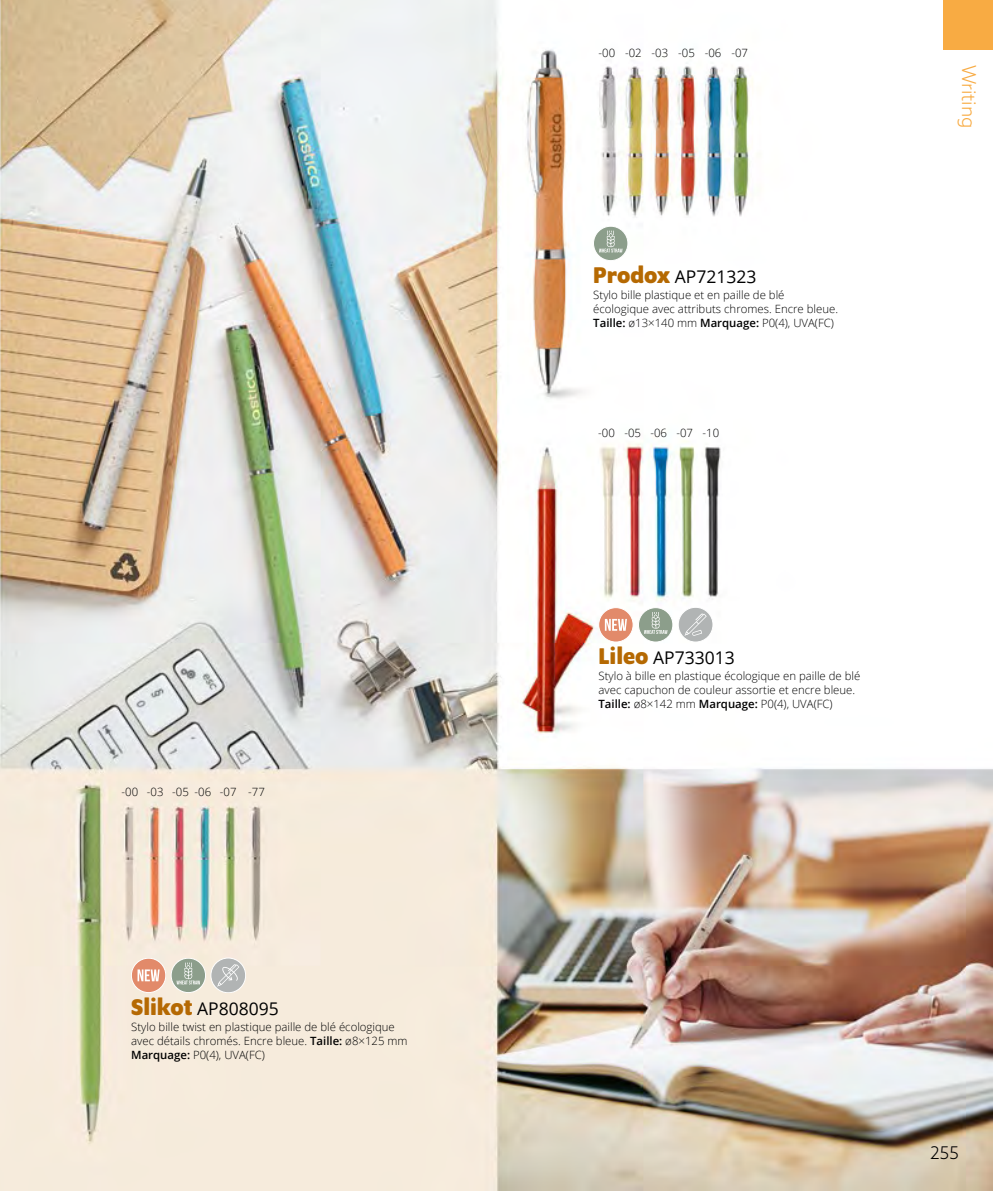
<style>
.page{position:relative;width:993px;height:1191px;background:#fff}
.page>*{position:absolute;margin:0;border:0;box-sizing:border-box;transform-origin:0 0}
.t1{font:300 19.25px "Azo Sans";color:#f8ab43}
.t2{font:17.5px "Open Sans";color:#000}
.t3{font:300 17.5px "Azo Sans";color:#000}
.t4{font:300 11.38px/13.7px "Open Sans";color:#000}
.s1{font-family:"Program OT";font-weight:700;font-size:24.5px;color:#b56902}
.s2{font-weight:600}
</style>
<div class="page">
<img style="left:0;top:0;width:992px;height:1191px">
<div style="left:598px;top:607px;width:35px;height:35px;background:#e28a6a;border-radius:50%"></div>
<div style="left:598px;top:607px;width:35px;height:35px;border:1px solid #fff;border-radius:50%"></div>
<svg style="left:604px;top:619px;width:22px;height:12px"></svg>
<div style="left:638px;top:607px;width:34px;height:35px;background:#8c9e8b;border-radius:50%"></div>
<div style="left:638px;top:607px;width:34px;height:35px;border:1px solid #fff;border-radius:50%"></div>
<svg style="left:643px;top:612px;width:24px;height:22px"></svg>
<div style="left:678px;top:607px;width:34px;height:35px;background:#b1b4b4;border-radius:50%"></div>
<div style="left:677px;top:607px;width:36px;height:35px;border:1px solid #fff;border-radius:50%"></div>
<svg style="left:684px;top:613px;width:22px;height:23px"></svg>
<svg style="left:593px;top:226px;width:34px;height:35px"></svg>
<div style="left:593px;top:226px;width:35px;height:35px;border:1px solid #fff;border-radius:50%"></div>
<svg style="left:598px;top:230px;width:24px;height:22px"></svg>
<div style="left:131px;top:958px;width:35px;height:34px;background:#e28a6a;border-radius:50%"></div>
<div style="left:131px;top:958px;width:35px;height:34px;border:1px solid #fff;border-radius:50%"></div>
<svg style="left:137px;top:969px;width:23px;height:12px"></svg>
<svg style="left:171px;top:958px;width:34px;height:34px"></svg>
<div style="left:171px;top:958px;width:35px;height:34px;border:1px solid #fff;border-radius:50%"></div>
<svg style="left:176px;top:962px;width:24px;height:22px"></svg>
<div style="left:211px;top:958px;width:34px;height:34px;background:#b1b4b4;border-radius:50%"></div>
<div style="left:211px;top:957px;width:35px;height:36px;border:1px solid #fff;border-radius:50%"></div>
<svg style="left:217px;top:964px;width:22px;height:22px"></svg>
<div style="left:942px;top:0;width:50px;height:50px;background:#f8ab43"></div>
<p class="t4" style="left:122px;top:784px;width:145px">-00 -03 -05 -06 -07 -77</p>
<h2 class="t2" style="left:131px;top:996px;width:149px"><span class="s1">Slikot</span> AP808095</h2>
<p class="t4" style="left:131px;top:1020px;width:278px">Stylo bille twist en plastique paille de blé écologique avec détails chromés. Encre bleue. <span class="s2">Taille:</span> ø8×125 mm<br><span class="s2">Marquage:</span> P0(4), UVA(FC)</p>
<p class="t4" style="left:598px;top:46px;width:18px">-00</p>
<p class="t4" style="left:625px;top:46px;width:124px">-02 -03 -05 -06 -07</p>
<h2 class="t2" style="left:593px;top:265px;width:165px"><span class="s1">Prodox</span> AP721323</h2>
<p class="t4" style="left:593px;top:288px;width:246px">Stylo bille plastique et en paille de blé écologique avec attributs chromes. Encre bleue.<br><span class="s2">Taille:</span> ø13×140 mm <span class="s2">Marquage:</span> P0(4), UVA(FC)</p>
<p class="t4" style="left:598px;top:426px;width:122px">-00 -05 -06 -07 -10</p>
<h2 class="t2" style="left:598px;top:646px;width:138px"><span class="s1">Lileo</span> AP733013</h2>
<p class="t4" style="left:598px;top:669px;width:263px">Stylo à bille en plastique écologique en paille de blé avec capuchon de couleur assortie et encre bleue.<br><span class="s2">Taille:</span> ø8×142 mm <span class="s2">Marquage:</span> P0(4), UVA(FC)</p>
<h1 class="t1" style="left:981px;top:64px;width:66px;rotate:90deg">Writing</h1>
<h2 class="t3" style="left:929px;top:1141px;width:30px">255</h2>
</div>
